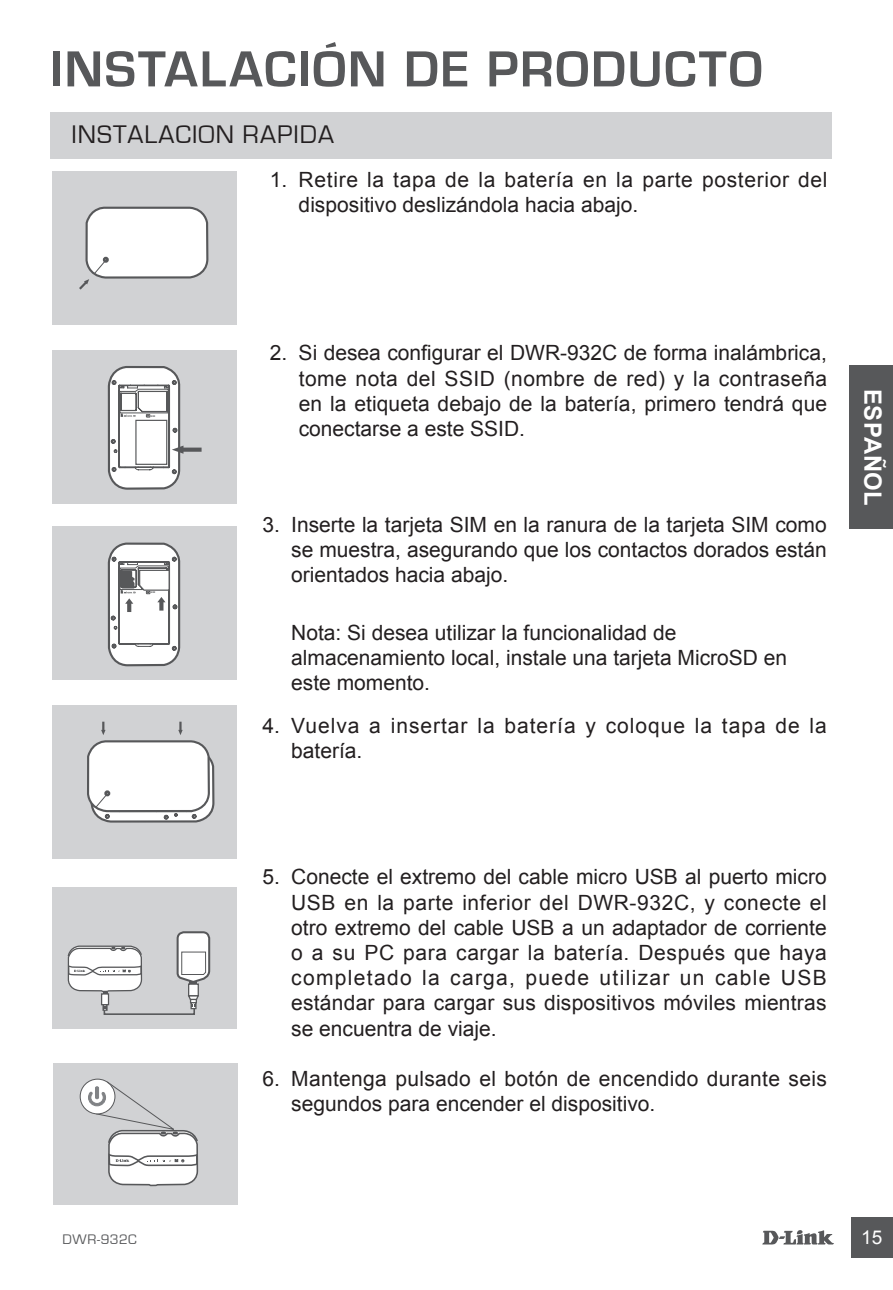
<style>
.page{position:relative;width:893px;height:1290px;background:#fff}
.page>*{position:absolute;margin:0;border:0;box-sizing:border-box;transform-origin:0 0}
.t1{font:700 52.5px "Eurostile";letter-spacing:.03em;color:#57585a}
.t2{font:26.25px "Eurostile";letter-spacing:.04em;color:#231f20}
.t3{font:700 23.8px "Arial";letter-spacing:.02em;color:#fff}
.t4{font:21px/25.2px "Arial";color:#231f20;text-align:justify}
.t5{font:21px/25.2px "Arial";letter-spacing:.03em;color:#231f20}
.t6{font:21px/25.2px "Arial";letter-spacing:.045em;color:#231f20}
.t7{font:18.9px "Arial";color:#fff}
.t8{font:14.35px "Eurostile";letter-spacing:.03em;color:#57585a}
</style>
<div class="page">
<svg style="left:762px;top:1230px;width:72px;height:14px"></svg>
<div style="left:851px;top:1217px;width:42px;height:41px;background:#57585a"></div>
<div style="left:849px;top:365px;width:44px;height:163px;background:#57585a"></div>
<div style="left:51px;top:113px;width:781px;height:46px;background:#d1d2d4"></div>
<div style="left:53px;top:171px;width:184px;height:154px;background:#d1d2d4"></div>
<div style="left:53px;top:350px;width:184px;height:153px;background:#d1d2d4"></div>
<div style="left:53px;top:526px;width:184px;height:154px;background:#d1d2d4"></div>
<div style="left:53px;top:705px;width:184px;height:154px;background:#d1d2d4"></div>
<div style="left:52px;top:887px;width:185px;height:142px;background:#d1d2d4"></div>
<div style="left:53px;top:1063px;width:185px;height:141px;background:#d1d2d4"></div>
<svg style="left:67px;top:931px;width:144px;height:84px"></svg>
<svg style="left:80px;top:1078px;width:119px;height:109px"></svg>
<svg style="left:79px;top:112px;width:130px;height:178px"></svg>
<svg style="left:86px;top:197px;width:125px;height:601px"></svg>
<svg style="left:88px;top:741px;width:127px;height:82px"></svg>
<h1 class="t1" style="left:51px;top:41px;width:714px">INSTALACIÓN DE PRODUCTO</h1>
<p class="t2" style="left:72px;top:120px;width:264px">INSTALACION RAPIDA</p>
<p class="t5" style="left:299px;top:167px;width:530px;text-indent:-29px">1. Retire la tapa de la batería en la parte posterior del dispositivo deslizándola hacia abajo.</p>
<p class="t4" style="left:299px;top:341px;width:530px;text-indent:-29px">2. Si desea configurar el DWR-932C de forma inalámbrica, tome nota del SSID (nombre de red) y la contraseña en la etiqueta debajo de la batería, primero tendrá que conectarse a este SSID.</p>
<p class="t4" style="left:291px;top:512px;width:537px;text-indent:-29px">3. Inserte la tarjeta SIM en la ranura de la tarjeta SIM como se muestra, asegurando que los contactos dorados están orientados hacia abajo.</p>
<p class="t4" style="left:291px;top:620px;width:498px;text-align:left">Nota: Si desea utilizar la funcionalidad de almacenamiento local, instale una tarjeta MicroSD en este momento.</p>
<p class="t6" style="left:291px;top:713px;width:537px;text-indent:-29px">4. Vuelva a insertar la batería y coloque la tapa de la batería.</p>
<p class="t3" style="left:889px;top:389px;width:118px;rotate:90deg">ESPAÑOL</p>
<p class="t4" style="left:291px;top:864px;width:537px;text-indent:-29px">5. Conecte el extremo del cable micro USB al puerto micro USB en la parte inferior del DWR-932C, y conecte el otro extremo del cable USB a un adaptador de corriente o a su PC para cargar la batería. Después que haya completado la carga, puede utilizar un cable USB estándar para cargar sus dispositivos móviles mientras se encuentra de viaje.</p>
<p class="t4" style="left:291px;top:1066px;width:537px;text-indent:-29px">6. Mantenga pulsado el botón de encendido durante seis segundos para encender el dispositivo.</p>
<p class="t8" style="left:63px;top:1232px;width:76px">DWR-932C</p>
<p class="t7" style="left:861px;top:1224px;width:23px">15</p>
</div>
